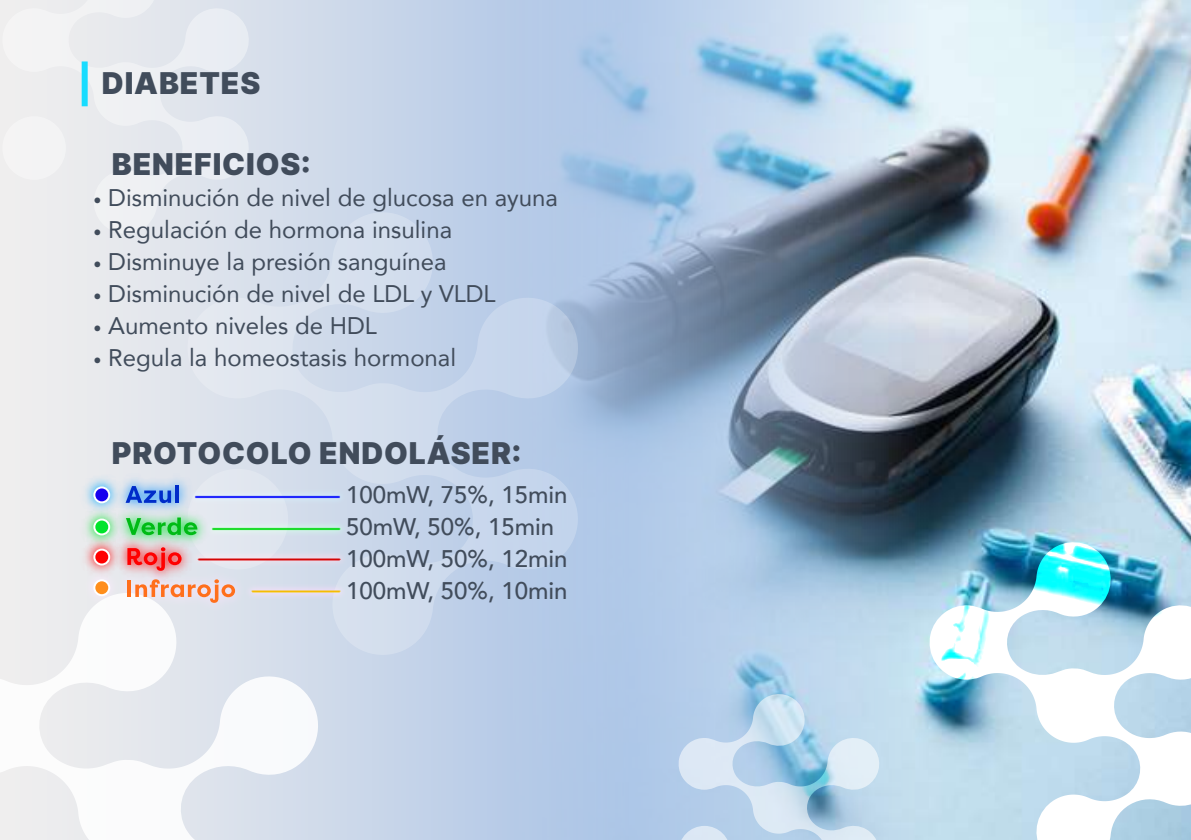
<style>
.page{position:relative;width:1191px;height:840px;background:#fff}
.page>*{position:absolute;margin:0;border:0;box-sizing:border-box;transform-origin:0 0}
.t1{font:900 30px "Inter";letter-spacing:.03em;color:#414c5b}
.t2{font:24px "Avenir";color:#414c5b}
.t3{font:500 24px/32px "Avenir";color:#414c5b}
.s1{font-size:16px}
</style>
<div class="page">
<img style="left:0;top:0;width:1191px;height:839px">
<svg style="left:929px;top:542px;width:262px;height:297px"></svg>
<svg style="left:2px;top:0;width:247px;height:233px;fill:#eaecee"></svg>
<svg style="left:187px;top:212px;width:391px;height:442px;background:#c7d5ea"></svg>
<svg style="left:0;top:592px;width:318px;height:247px"></svg>
<svg style="left:678px;top:693px;width:201px;height:146px;background:#bad5ea"></svg>
<div style="left:82px;top:61px;width:6px;height:45px;background:#18dcff"></div>
<img style="left:179px;top:517px;width:233px;height:147px">
<img style="left:123px;top:423px;width:288px;height:147px">
<img style="left:110px;top:469px;width:84px;height:33px">
<svg style="left:126px;top:485px;width:45px;height:17px"></svg>
<hr style="left:175px;top:485px;width:3px;height:17px;background:#002cc9">
<img style="left:126px;top:502px;width:87px;height:48px">
<svg style="left:126px;top:517px;width:71px;height:14px"></svg>
<img style="left:126px;top:531px;width:71px;height:32px">
<svg style="left:127px;top:547px;width:54px;height:16px"></svg>
<img style="left:112px;top:563px;width:139px;height:55px">
<hr style="left:127px;top:579px;width:4px;height:17px;background:#ff6f1c">
<svg style="left:135px;top:579px;width:100px;height:23px;background:#efc0af"></svg>
<img style="left:78px;top:470px;width:48px;height:33px">
<svg style="left:93px;top:486px;width:17px;height:17px"></svg>
<img style="left:78px;top:503px;width:48px;height:29px">
<svg style="left:93px;top:518px;width:17px;height:14px"></svg>
<img style="left:78px;top:532px;width:48px;height:31px">
<svg style="left:93px;top:548px;width:17px;height:15px"></svg>
<img style="left:78px;top:563px;width:48px;height:48px">
<svg style="left:93px;top:579px;width:17px;height:17px"></svg>
<p class="t1" style="left:102px;top:60px;width:160px">DIABETES</p>
<p class="t1" style="left:112px;top:141px;width:200px">BENEFICIOS:</p>
<p class="t2" style="left:94px;top:178px;width:466px"><span class="s1">•</span> Disminución de nivel de glucosa en ayuna</p>
<p class="t2" style="left:94px;top:210px;width:360px"><span class="s1">•</span> Regulación de hormona insulina</p>
<p class="t2" style="left:94px;top:242px;width:355px"><span class="s1">•</span> Disminuye la presión sanguínea</p>
<p class="t2" style="left:94px;top:274px;width:403px"><span class="s1">•</span> Disminución de nivel de LDL y VLDL</p>
<p class="t2" style="left:94px;top:306px;width:285px"><span class="s1">•</span> Aumento niveles de HDL</p>
<p class="t2" style="left:94px;top:338px;width:364px"><span class="s1">•</span> Regula la homeostasis hormonal</p>
<p class="t1" style="left:112px;top:429px;width:411px">PROTOCOLO ENDOLÁSER:</p>
<p class="t3" style="left:346px;top:477px;width:223px">100mW, 75%, 15min<br>50mW, 50%, 15min<br>100mW, 50%, 12min<br>100mW, 50%, 10min</p>
</div>
